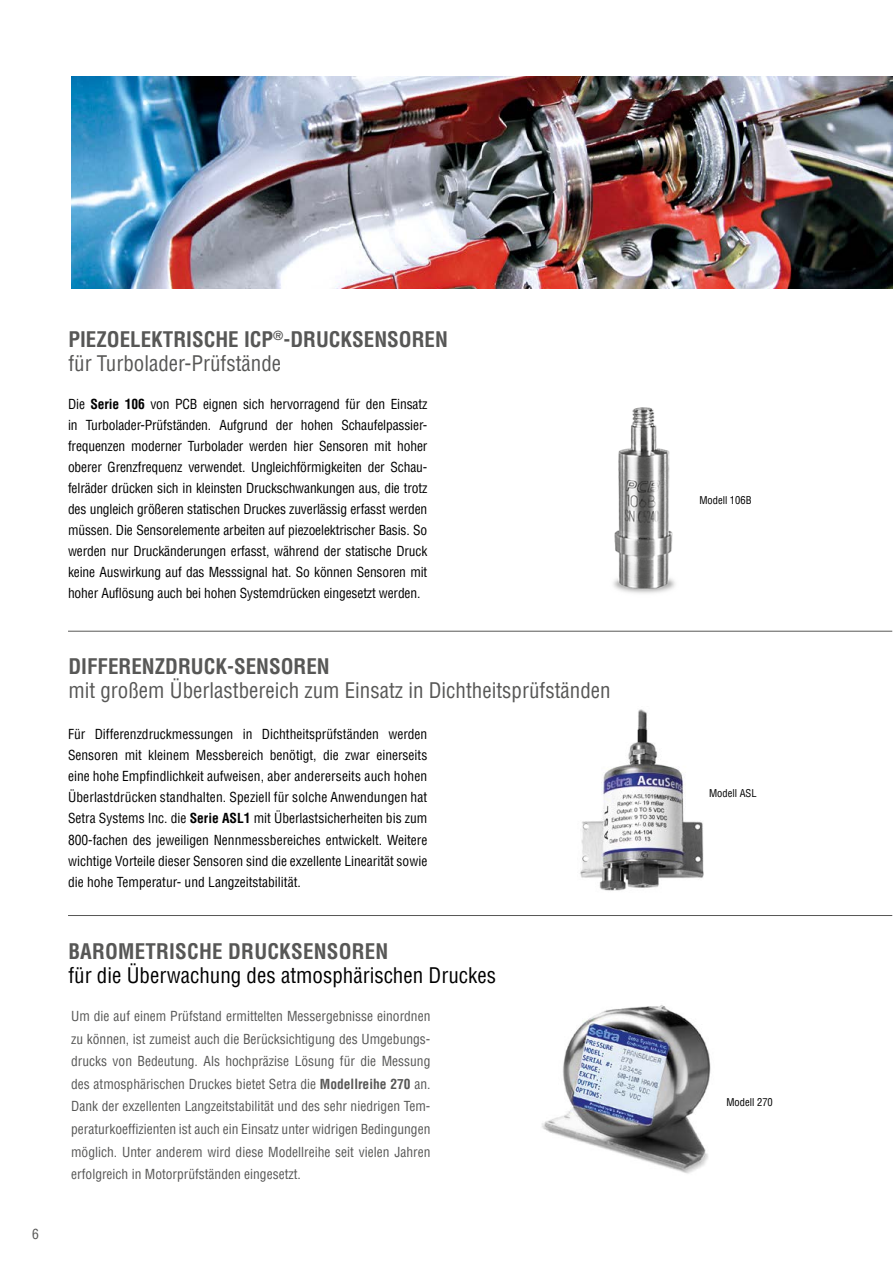
<style>
.page{position:relative;width:893px;height:1263px;background:#fff}
.page>*{position:absolute;margin:0;border:0;box-sizing:border-box;transform-origin:0 0}
.t1{font:700 condensed 21px/24px "Helvetica LT Pro";color:#575756}
.t2{font:condensed 21px "Helvetica LT Pro";color:#575756}
.t3{font:condensed 21px "Helvetica LT Pro";color:#000}
.t4{font:condensed 13.5px/21px "Helvetica LT Pro";letter-spacing:-.01em;color:#000;text-align:justify}
.t5{font:condensed 13.5px/22.5px "Helvetica LT Pro";color:#575756;text-align:justify}
.t6{font:condensed 10.5px "Helvetica LT Pro";color:#000}
.s1{font-weight:400}
.s2{font-weight:700}
</style>
<div class="page">
<img style="left:613px;top:407px;width:62px;height:187px">
<img style="left:580px;top:709px;width:124px;height:182px">
<img style="left:542px;top:1005px;width:169px;height:169px">
<img style="left:71px;top:77px;width:822px;height:212px">
<hr style="left:68px;top:631px;width:824px;height:1px;background:#575756">
<hr style="left:68px;top:915px;width:824px;height:1px;background:#575756">
<p class="t5" style="left:32px;top:1222px;width:8px">6</p>
<h1 class="t1" style="left:68px;top:327px;width:381px">PIEZOELEKTRISCHE ICP<sup>®</sup>-DRUCKSENSOREN <span class="s1">für Turbolader-Prüfstände</span></h1>
<p class="t4" style="left:68px;top:393px;width:361px">Die <span class="s2">Serie 106</span> von PCB eignen sich hervorragend für den Einsatz in Turbolader-Prüfständen. Aufgrund der hohen Schaufelpassier&shy;frequenzen moderner Turbolader werden hier Sensoren mit hoher oberer Grenzfrequenz verwendet. Ungleichförmigkeiten der Schau&shy;felräder drücken sich in kleinsten Druckschwankungen aus, die trotz des ungleich größeren statischen Druckes zuverlässig erfasst werden müssen. Die Sensorelemente arbeiten auf piezoelektrischer Basis. So werden nur Druckänderungen erfasst, während der statische Druck keine Auswirkung auf das Messsignal hat. So können Sensoren mit hoher Auflösung auch bei hohen Systemdrücken eingesetzt werden.</p>
<h1 class="t1" style="left:68px;top:654px;width:263px">DIFFERENZDRUCK-SENSOREN</h1>
<h1 class="t2" style="left:68px;top:677px;width:544px">mit großem Überlastbereich zum Einsatz in Dichtheitsprüfständen</h1>
<p class="t4" style="left:68px;top:724px;width:361px">Für Differenzdruckmessungen in Dichtheitsprüfständen werden Sensoren mit kleinem Messbereich benötigt, die zwar einerseits eine hohe Empfindlichkeit aufweisen, aber andererseits auch hohen Überlastdrücken standhalten. Speziell für solche Anwendungen hat Setra Systems Inc. die <span class="s2">Serie ASL1</span> mit Überlastsicherheiten bis zum 800-fachen des jeweiligen Nennmessbereiches entwickelt. Weitere wichtige Vorteile dieser Sensoren sind die exzellente Linearität sowie die hohe Temperatur- und Langzeitstabilität.</p>
<h1 class="t1" style="left:68px;top:938px;width:321px">BAROMETRISCHE DRUCKSENSOREN</h1>
<h1 class="t3" style="left:68px;top:962px;width:429px">für die Überwachung des atmosphärischen Druckes</h1>
<p class="t5" style="left:71px;top:1005px;width:361px">Um die auf einem Prüfstand ermittelten Messergebnisse einordnen zu können, ist zumeist auch die Berücksichtigung des Umgebungs&shy;drucks von Bedeutung. Als hochpräzise Lösung für die Messung des atmosphärischen Druckes bietet Setra die <span class="s2">Modellreihe 270</span> an.<br>Dank der exzellenten Langzeitstabilität und des sehr niedrigen Tem&shy;peraturkoeffizienten ist auch ein Einsatz unter widrigen Bedingungen möglich. Unter anderem wird diese Modellreihe seit vielen Jahren erfolgreich in Motorprüfständen eingesetzt.</p>
<p class="t6" style="left:699px;top:494px;width:54px">Modell 106B</p>
<p class="t6" style="left:709px;top:787px;width:49px">Modell ASL</p>
<p class="t6" style="left:726px;top:1095px;width:48px">Modell 270</p>
</div>
